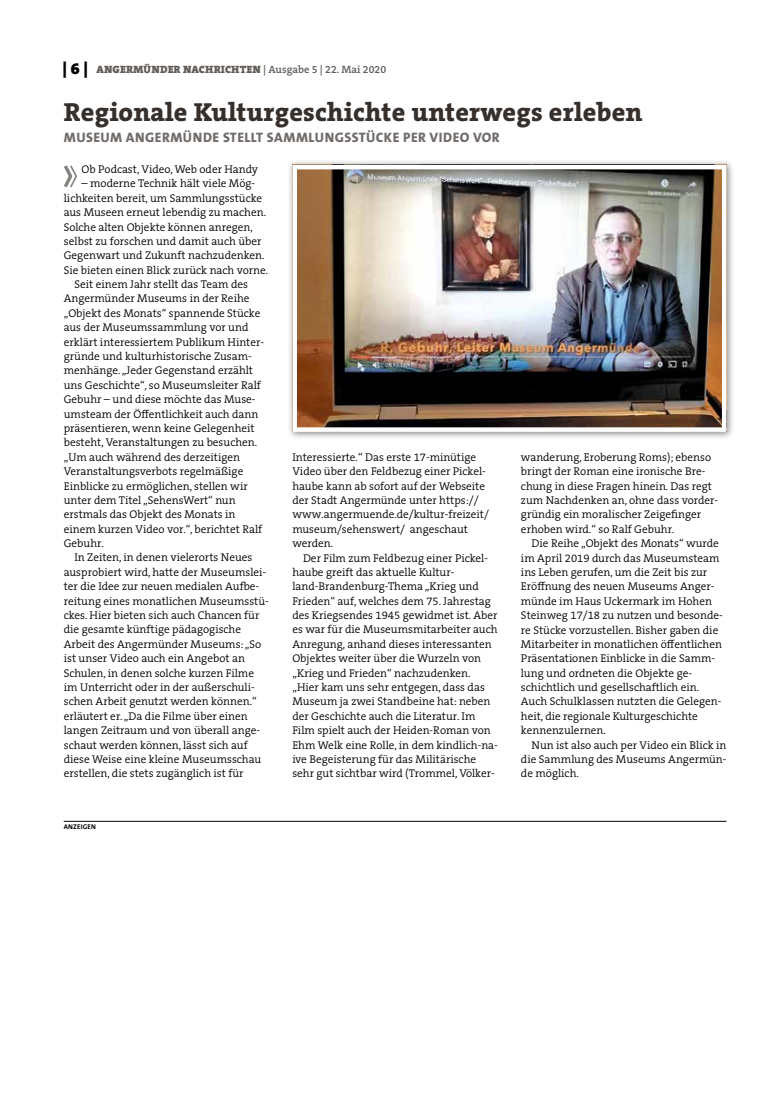
<style>
.page{position:relative;width:762px;height:1117px;background:#fff}
.page>*{position:absolute;margin:0;border:0;box-sizing:border-box;transform-origin:0 0}
.t1{font:800 26.25px "The Serif B W8";letter-spacing:.01em;color:#36302d}
.t2{font:800 13.75px "The Sans B W8";letter-spacing:.035em;color:#716c69}
.t3{font:300 11.25px/14.4px "The Serif B W4";color:#000}
.t4{font:900 10.62px "The Serif B W9";letter-spacing:.015em;color:#615c58}
.t5{font:700 6.88px "The Sans B W7";letter-spacing:.025em;color:#000}
.s1{font-size:16.25px;color:#000}
.s2{font-family:"The Serif B W6";font-weight:600}
</style>
<div class="page">
<svg style="left:64px;top:165px;width:13px;height:23px"></svg>
<div style="left:287px;top:159px;width:447px;height:281px;background:#000;opacity:.45"></div>
<img style="left:298px;top:171px;width:422px;height:255px">
<div style="left:292px;top:165px;width:434px;height:267px;border:5px solid #fff"></div>
<hr style="left:64px;top:820px;width:662px;height:1px;background:#000">
<p class="t4" style="left:63px;top:63px;width:325px"><span class="s1">| 6 |</span> ANGERMÜNDER NACHRICHTEN <span class="s2">| Ausgabe 5 | 22. Mai 2020</span></p>
<h1 class="t1" style="left:64px;top:94px;width:580px">Regionale Kulturgeschichte unterwegs erleben</h1>
<p class="t2" style="left:64px;top:128px;width:437px">MUSEUM ANGERMÜNDE STELLT SAMMLUNGSSTÜCKE PER VIDEO VOR</p>
<p class="t3" style="left:82px;top:162px;width:178px">Ob Podcast, Video, Web oder Handy</p>
<p class="t3" style="left:82px;top:176px;width:175px">– moderne Technik hält viele Mög-</p>
<p class="t3" style="left:64px;top:191px;width:200px">lichkeiten bereit, um Sammlungsstücke</p>
<p class="t3" style="left:64px;top:205px;width:204px">aus Museen erneut lebendig zu machen.</p>
<p class="t3" style="left:64px;top:219px;width:191px">Solche alten Objekte können anregen,</p>
<p class="t3" style="left:64px;top:234px;width:199px">selbst zu forschen und damit auch über</p>
<p class="t3" style="left:64px;top:248px;width:202px">Gegenwart und Zukunft nachzudenken.</p>
<p class="t3" style="left:64px;top:263px;width:206px">Sie bieten einen Blick zurück nach vorne.</p>
<p class="t3" style="left:74px;top:277px;width:175px">Seit einem Jahr stellt das Team des</p>
<p class="t3" style="left:64px;top:291px;width:187px">Angermünder Museums in der Reihe</p>
<p class="t3" style="left:64px;top:306px;width:198px">„Objekt des Monats“ spannende Stücke</p>
<p class="t3" style="left:64px;top:320px;width:186px">aus der Museumssammlung vor und</p>
<p class="t3" style="left:64px;top:334px;width:202px">erklärt interessiertem Publikum Hinter-</p>
<p class="t3" style="left:64px;top:349px;width:190px">gründe und kulturhistorische Zusam-</p>
<p class="t3" style="left:64px;top:363px;width:191px">menhänge. „Jeder Gegenstand erzählt</p>
<p class="t3" style="left:64px;top:378px;width:199px">uns Geschichte“, so Museumsleiter Ralf</p>
<p class="t3" style="left:64px;top:392px;width:193px">Gebuhr – und diese möchte das Muse-</p>
<p class="t3" style="left:64px;top:406px;width:196px">umsteam der Öffentlichkeit auch dann</p>
<p class="t3" style="left:64px;top:421px;width:192px">präsentieren, wenn keine Gelegenheit</p>
<p class="t3" style="left:64px;top:435px;width:195px">besteht, Veranstaltungen zu besuchen.</p>
<p class="t3" style="left:64px;top:449px;width:178px">„Um auch während des derzeitigen</p>
<p class="t3" style="left:64px;top:464px;width:181px">Veranstaltungsverbots regelmäßige</p>
<p class="t3" style="left:64px;top:478px;width:185px">Einblicke zu ermöglichen, stellen wir</p>
<p class="t3" style="left:64px;top:493px;width:173px">unter dem Titel „SehensWert“ nun</p>
<p class="t3" style="left:64px;top:507px;width:173px">erstmals das Objekt des Monats in</p>
<p class="t3" style="left:64px;top:521px;width:200px">einem kurzen Video vor.“, berichtet Ralf</p>
<p class="t3" style="left:64px;top:536px;width:42px">Gebuhr.</p>
<p class="t3" style="left:74px;top:550px;width:179px">In Zeiten, in denen vielerorts Neues</p>
<p class="t3" style="left:64px;top:564px;width:204px">ausprobiert wird, hatte der Museumslei-</p>
<p class="t3" style="left:64px;top:579px;width:197px">ter die Idee zur neuen medialen Aufbe-</p>
<p class="t3" style="left:64px;top:593px;width:207px">reitung eines monatlichen Museumsstü-</p>
<p class="t3" style="left:64px;top:608px;width:197px">ckes. Hier bieten sich auch Chancen für</p>
<p class="t3" style="left:64px;top:622px;width:179px">die gesamte künftige pädagogische</p>
<p class="t3" style="left:64px;top:636px;width:199px">Arbeit des Angermünder Museums: „So</p>
<p class="t3" style="left:64px;top:651px;width:183px">ist unser Video auch ein Angebot an</p>
<p class="t3" style="left:64px;top:665px;width:192px">Schulen, in denen solche kurzen Filme</p>
<p class="t3" style="left:64px;top:680px;width:193px">im Unterricht oder in der außerschuli-</p>
<p class="t3" style="left:64px;top:694px;width:194px">schen Arbeit genutzt werden können.“</p>
<p class="t3" style="left:64px;top:708px;width:185px">erläutert er. „Da die Filme über einen</p>
<p class="t3" style="left:64px;top:723px;width:198px">langen Zeitraum und von überall ange-</p>
<p class="t3" style="left:64px;top:737px;width:185px">schaut werden können, lässt sich auf</p>
<p class="t3" style="left:64px;top:751px;width:199px">diese Weise eine kleine Museumsschau</p>
<p class="t3" style="left:64px;top:766px;width:181px">erstellen, die stets zugänglich ist für</p>
<p class="t3" style="left:521px;top:450px;width:199px">wanderung, Eroberung Roms); ebenso bringt der Roman eine ironische Bre&shy;chung in diese Fragen hinein. Das regt zum Nachdenken an, ohne dass vorder&shy;gründig ein moralischer Zeigefinger erhoben wird.“ so Ralf Gebuhr.</p>
<p class="t3" style="left:521px;top:536px;width:203px;text-indent:11px">Die Reihe „Objekt des Monats“ wurde im April 2019 durch das Museumsteam ins Leben gerufen, um die Zeit bis zur Eröffnung des neuen Museums Anger&shy;münde im Haus Uckermark im Hohen Steinweg 17/18 zu nutzen und besonde&shy;re Stücke vorzustellen. Bisher gaben die Mitarbeiter in monatlichen öffentlichen Präsentationen Einblicke in die Samm&shy;lung und ordneten die Objekte ge&shy;schichtlich und gesellschaftlich ein.<br>Auch Schulklassen nutzten die Gelegen&shy;heit, die regionale Kulturgeschichte kennenzulernen.</p>
<p class="t3" style="left:521px;top:737px;width:207px;text-align:justify;text-indent:11px">Nun ist also auch per Video ein Blick in die Sammlung des Museums Angermün&shy;de möglich.</p>
<p class="t3" style="left:292px;top:450px;width:198px">Interessierte.“ Das erste 17-minütige Video über den Feldbezug einer Pickel&shy;haube kann ab sofort auf der Webseite der Stadt Angermünde unter https:// www.angermuende.de/kultur-freizeit/ museum/sehenswert/ angeschaut werden.</p>
<p class="t3" style="left:292px;top:550px;width:207px;text-indent:11px">Der Film zum Feldbezug einer Pickel&shy;haube greift das aktuelle Kultur&shy;land-Brandenburg-Thema „Krieg und Frieden“ auf, welches dem 75. Jahrestag des Kriegsendes 1945 gewidmet ist. Aber es war für die Museumsmitarbeiter auch Anregung, anhand dieses interessanten Objektes weiter über die Wurzeln von „Krieg und Frieden“ nachzudenken. „Hier kam uns sehr entgegen, dass das Museum ja zwei Standbeine hat: neben der Geschichte auch die Literatur. Im Film spielt auch der Heiden-Roman von Ehm Welk eine Rolle, in dem kindlich-na&shy;ive Begeisterung für das Militärische sehr gut sichtbar wird (Trommel, Völker-</p>
<p class="t5" style="left:64px;top:821px;width:34px">ANZEIGEN</p>
</div>
